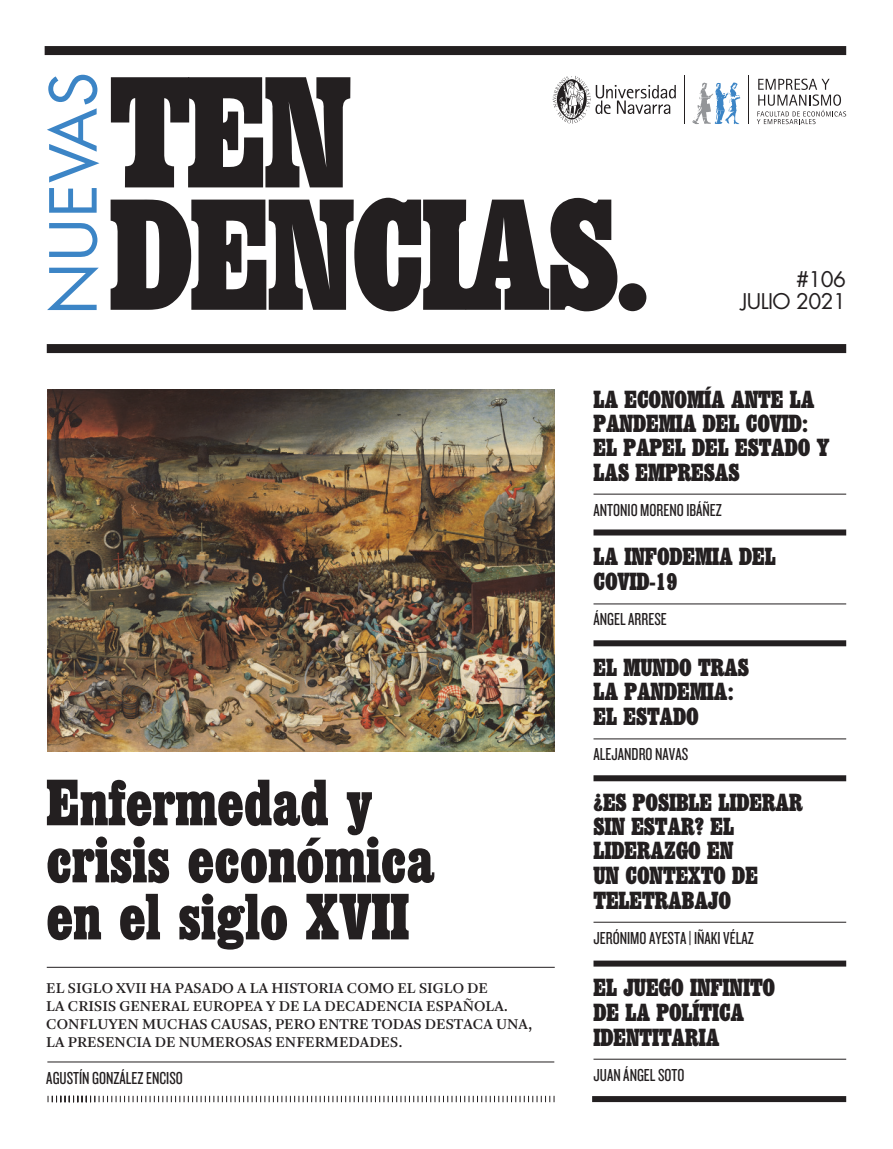
<style>
.page{position:relative;width:893px;height:1149px;background:#fff}
.page>*{position:absolute;margin:0;border:0;box-sizing:border-box;transform-origin:0 0}
.t1{font:700 condensed 156px "Egyptienne BQ";letter-spacing:-.025em;color:#231f20}
.t2{font:700 condensed 64.5px/57px "Egyptienne BQ";color:#231f20}
.t3{font:63px "Futura Std";letter-spacing:.015em;color:#3c85c6}
.t4{font:700 condensed 24.45px/24.6px "Egyptienne BQ";letter-spacing:-.01em;color:#231f20}
.t5{font:21px/22.5px "Futura Std";letter-spacing:-.025em;color:#231f20;text-align:right}
.t6{font:18px "Knockout HTF28 Junior Featherwt";color:#231f20}
.t7{font:15.75px/18px "Arnhem SC";color:#231f20}
</style>
<div class="page">
<div style="left:47px;top:344px;width:799px;height:9px;background:#231f20"></div>
<div style="left:45px;top:46px;width:801px;height:9px;background:#231f20"></div>
<hr style="left:47px;top:966px;width:508px;height:1px;background:#231f20">
<hr style="left:47px;top:1061px;width:507px;height:1px;background:#231f20">
<svg style="left:48px;top:1095px;width:507px;height:6px"></svg>
<hr style="left:593px;top:493px;width:253px;height:1px;background:#231f20">
<div style="left:593px;top:529px;width:253px;height:6px;background:#231f20"></div>
<hr style="left:593px;top:603px;width:253px;height:1px;background:#231f20">
<div style="left:593px;top:640px;width:253px;height:6px;background:#231f20"></div>
<hr style="left:593px;top:738px;width:253px;height:1px;background:#231f20">
<div style="left:593px;top:775px;width:253px;height:6px;background:#231f20"></div>
<hr style="left:593px;top:921px;width:253px;height:1px;background:#231f20">
<div style="left:593px;top:960px;width:253px;height:6px;background:#231f20"></div>
<hr style="left:593px;top:1058px;width:253px;height:1px;background:#231f20">
<svg style="left:757px;top:79px;width:89px;height:45px"></svg>
<svg style="left:692px;top:82px;width:48px;height:42px"></svg>
<svg style="left:553px;top:76px;width:123px;height:48px"></svg>
<hr style="left:684px;top:76px;width:1px;height:48px;background:#231f20">
<hr style="left:748px;top:76px;width:1px;height:48px;background:#231f20">
<img style="left:48px;top:389px;width:506px;height:362px">
<svg style="left:592px;top:1096px;width:254px;height:5px"></svg>
<h3 class="t3" style="left:44px;top:315px;width:245px;rotate:-90deg">NUEVAS</h3>
<h1 class="t1" style="left:109px;top:75px;width:244px">TEN</h1>
<h1 class="t1" style="left:109px;top:197px;width:543px">DENCIAS.</h1>
<p class="t5" style="left:741px;top:269px;width:107px">#106<br>JULIO 2021</p>
<h2 class="t2" style="left:46px;top:778px;width:390px">Enfermedad y crisis económica en el siglo XVII</h2>
<p class="t7" style="left:46px;top:977px;width:487px">EL SIGLO XVII HA PASADO A LA HISTORIA COMO EL SIGLO DE<br>LA CRISIS GENERAL EUROPEA Y DE LA DECADENCIA ESPAÑOLA.<br>CONFLUYEN MUCHAS CAUSAS, PERO ENTRE TODAS DESTACA UNA, LA PRESENCIA DE NUMEROSAS ENFERMEDADES.</p>
<p class="t6" style="left:46px;top:1071px;width:138px">AGUSTÍN GONZÁLEZ ENCISO</p>
<p class="t4" style="left:593px;top:389px;width:238px;line-height:24.2px">LA ECONOMÍA ANTE LA<br>PANDEMIA DEL COVID:<br>EL PAPEL DEL ESTADO Y<br>LAS EMPRESAS</p>
<p class="t6" style="left:593px;top:503px;width:130px">ANTONIO MORENO IBÁÑEZ</p>
<p class="t4" style="left:593px;top:545px;width:184px;line-height:25px">LA INFODEMIA DEL<br>COVID-19</p>
<p class="t6" style="left:593px;top:613px;width:75px">ÁNGEL ARRESE</p>
<p class="t4" style="left:593px;top:656px;width:157px">EL MUNDO TRAS<br>LA PANDEMIA:<br>EL ESTADO</p>
<p class="t6" style="left:593px;top:748px;width:96px">ALEJANDRO NAVAS</p>
<p class="t4" style="left:593px;top:791px;width:211px">¿ES POSIBLE LIDERAR<br>SIN ESTAR? EL<br>LIDERAZGO EN<br>UN CONTEXTO DE<br>TELETRABAJO</p>
<p class="t6" style="left:593px;top:931px;width:162px">JERÓNIMO AYESTA | IÑAKI VÉLAZ</p>
<p class="t4" style="left:593px;top:976px;width:183px">EL JUEGO INFINITO<br>DE LA POLÍTICA<br>IDENTITARIA</p>
<p class="t6" style="left:593px;top:1068px;width:93px">JUAN ÁNGEL SOTO</p>
</div>
